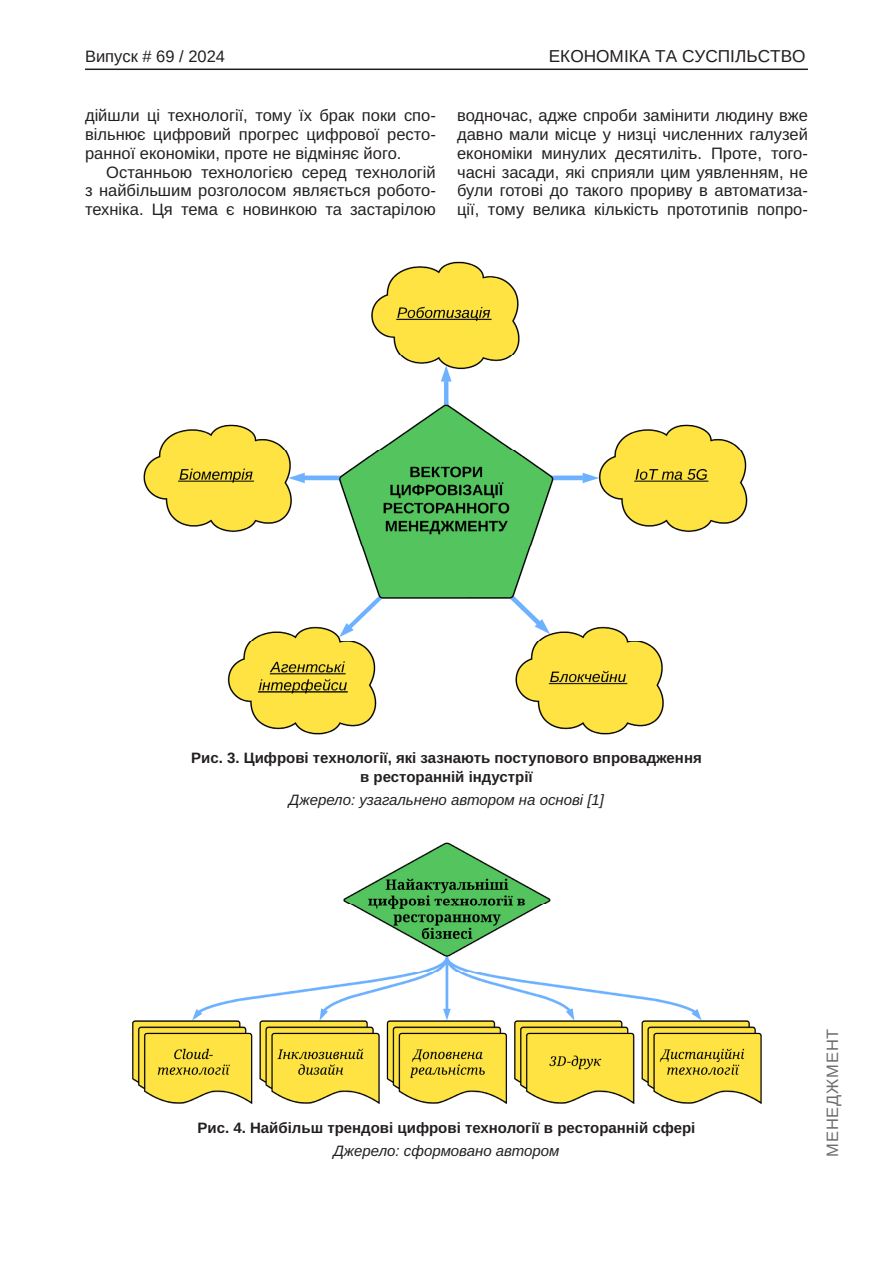
<style>
.page{position:relative;width:893px;height:1263px;background:#fff}
.page>*{position:absolute;margin:0;border:0;box-sizing:border-box;transform-origin:0 0}
.t1{font:17.25px "Arimo";color:#231f20}
.Текст_основной_G{font:16.5px/18.8px "Arimo";color:#231f20;text-align:justify}
.t2{font:16.5px "Arimo";color:#231f20}
.t3{font:16.5px "Arimo";letter-spacing:.05em;color:#6c6d70}
.Рисунок_N{font:700 15px "Arimo";color:#231f20}
.Джерело{font:italic 15px "Arimo";color:#231f20}
</style>
<div class="page">
<hr style="left:85px;top:69px;width:723px;height:1px;background:#231f20">
<img style="left:143px;top:261px;width:605px;height:474px">
<img style="left:132px;top:842px;width:630px;height:263px">
<p class="t2" style="left:85px;top:47px;width:142px">Випуск # 69 / 2024</p>
<p class="t1" style="left:549px;top:47px;width:258px">ЕКОНОМІКА ТА СУСПІЛЬСТВО</p>
<p class="Текст_основной_G" style="left:85px;top:106px;width:352px">дійшли ці технології, тому їх брак поки спо&shy;вільнює цифровий прогрес цифрової ресто&shy;ранної економіки, проте не відміняє його.</p>
<p class="Текст_основной_G" style="left:85px;top:163px;width:352px;text-indent:21px">Останньою технологією серед технологій з найбільшим розголосом являється робото&shy;техніка. Ця тема є новинкою та застарілою</p>
<p class="Текст_основной_G" style="left:457px;top:106px;width:352px">водночас, адже спроби замінити людину вже давно мали місце у низці численних галузей економіки минулих десятиліть. Проте, того&shy;часні засади, які сприяли цим уявленням, не були готові до такого прориву в автоматиза&shy;ції, тому велика кількість прототипів попро-</p>
<p class="Рисунок_N" style="left:191px;top:747px;width:512px">Рис. 3. Цифрові технології, які зазнають поступового впровадження</p>
<p class="Рисунок_N" style="left:360px;top:766px;width:174px">в ресторанній індустрії</p>
<p class="Джерело" style="left:289px;top:789px;width:317px">Джерело: узагальнено автором на основі [1]</p>
<p class="Рисунок_N" style="left:198px;top:1117px;width:499px">Рис. 4. Найбільш трендові цифрові технології в ресторанній сфері</p>
<p class="Джерело" style="left:333px;top:1140px;width:228px">Джерело: сформовано автором</p>
<p class="t3" style="left:823px;top:1157px;width:130px;rotate:-90deg">МЕНЕДЖМЕНТ</p>
</div>
